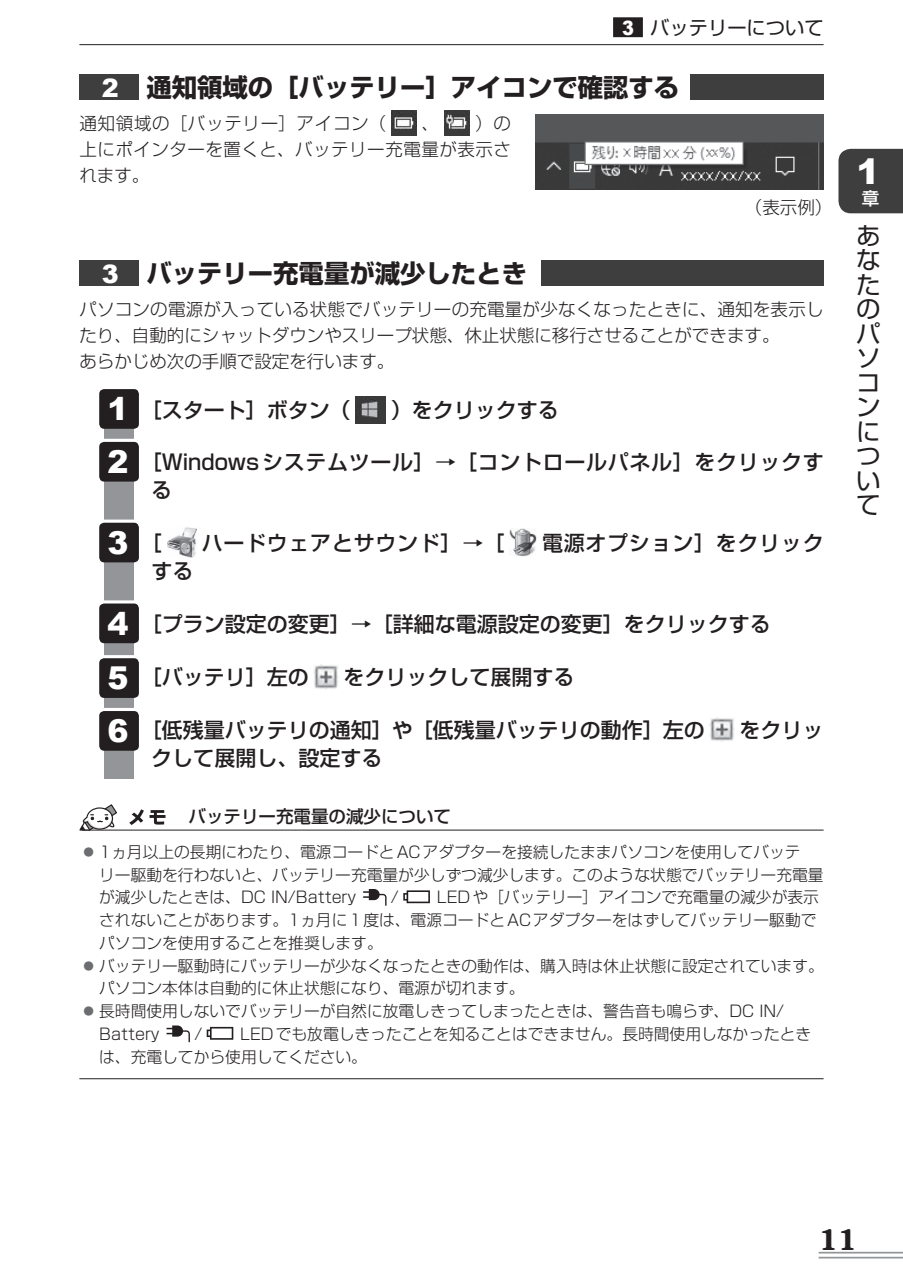
<style>
.page{position:relative;width:903px;height:1275px;background:#fff}
.page>*{position:absolute;margin:0;border:0;box-sizing:border-box;transform-origin:0 0}
.t1{font:900 35px "Arial";color:#fff}
.t2{font:900 31.5px/53.7px "Arial";color:#fff}
.t3{font:600 28px "Souvenir";color:#231f20}
.t4{font:700 25.38px "Shin Go Pro";color:#231f20}
.t5{font:24.5px/24.5px "Shin Go Pro";color:#231f20;text-align:justify}
.t6{font:500 21px "Shin Go Pro";color:#231f20}
.t7{font:500 21px/28px "Shin Go Pro";letter-spacing:.03em;color:#231f20}
.t8{font:500 21px "Shin Go Pro";letter-spacing:.035em;color:#231f20}
.t9{font:19.25px "Shin Go Pro";color:#231f20}
.t10{font:300 17.5px/26.2px "Shin Go Pro";letter-spacing:.015em;color:#231f20;text-align:justify}
.t11{font:300 17.5px "Shin Go Pro";letter-spacing:.04em;color:#231f20}
.t12{font:500 17.5px "Shin Go Pro";color:#231f20}
.t13{font:500 17.5px "Shin Go Pro";color:#fff}
.t14{font:300 15.75px/22.8px "Shin Go Pro";color:#231f20}
.s1{font-family:"Arial";font-weight:900;font-size:19.78px;color:#fff}
.s2{font-family:"Arial";font-weight:900;color:#fff}
.s3{font-size:10.5px;color:#6c6d70}
</style>
<div class="page">
<hr style="left:819px;top:1252px;width:84px;height:1px;background:#939598">
<hr style="left:819px;top:1257px;width:84px;height:1px;background:#939598">
<div style="left:838px;top:149px;width:65px;height:64px;background:#3e3e3f"></div>
<div style="left:79px;top:74px;width:60px;height:26px;background:#3e3e3f"></div>
<div style="left:690px;top:74px;width:133px;height:26px;background:#3e3e3f"></div>
<img style="left:392px;top:111px;width:25px;height:25px">
<img style="left:445px;top:111px;width:25px;height:25px">
<img style="left:536px;top:114px;width:287px;height:75px">
<div style="left:104px;top:392px;width:30px;height:387px;background:#939598"></div>
<div style="left:99px;top:439px;width:724px;height:8px;background:#fff"></div>
<div style="left:99px;top:520px;width:724px;height:8px;background:#fff"></div>
<div style="left:99px;top:600px;width:724px;height:9px;background:#fff"></div>
<div style="left:99px;top:655px;width:724px;height:9px;background:#fff"></div>
<div style="left:99px;top:708px;width:724px;height:9px;background:#fff"></div>
<div style="left:79px;top:260px;width:60px;height:26px;background:#3e3e3f"></div>
<div style="left:541px;top:260px;width:282px;height:26px;background:#3e3e3f"></div>
<img style="left:356px;top:396px;width:30px;height:27px">
<img style="left:167px;top:527px;width:29px;height:30px">
<img style="left:510px;top:529px;width:26px;height:27px">
<img style="left:314px;top:664px;width:25px;height:25px">
<img style="left:710px;top:717px;width:25px;height:25px">
<div style="left:99px;top:389px;width:40px;height:40px;background:#231f20;border-radius:5px"></div>
<div style="left:99px;top:442px;width:40px;height:40px;background:#231f20;border-radius:5px"></div>
<div style="left:99px;top:523px;width:40px;height:39px;background:#231f20;border-radius:5px"></div>
<div style="left:99px;top:603px;width:40px;height:40px;background:#231f20;border-radius:5px"></div>
<div style="left:99px;top:658px;width:40px;height:40px;background:#231f20;border-radius:5px"></div>
<div style="left:99px;top:711px;width:40px;height:40px;background:#231f20;border-radius:5px"></div>
<hr style="left:82px;top:830px;width:741px;height:1px;background:#231f20">
<hr style="left:79px;top:1078px;width:744px;height:1px;background:#231f20">
<svg style="left:129px;top:809px;width:15px;height:16px"></svg>
<svg style="left:150px;top:810px;width:15px;height:15px"></svg>
<svg style="left:79px;top:804px;width:39px;height:26px"></svg>
<svg style="left:363px;top:889px;width:23px;height:17px"></svg>
<svg style="left:403px;top:890px;width:27px;height:13px"></svg>
<svg style="left:167px;top:1025px;width:23px;height:17px"></svg>
<svg style="left:207px;top:1027px;width:26px;height:13px"></svg>
<div style="left:613px;top:17px;width:30px;height:20px;background:#231f20"></div>
<hr style="left:79px;top:44px;width:744px;height:1px;background:#231f20">
<p class="t9" style="left:622px;top:11px;width:203px"><span class="s1">3</span> バッテリーについて</p>
<h3 class="t4" style="left:102px;top:67px;width:579px"><span class="s2">2</span> 通知領域の［バッテリー］アイコンで確認する</h3>
<p class="t11" style="left:79px;top:109px;width:308px">通知領域の［バッテリー］アイコン（</p>
<p class="t10" style="left:422px;top:108px;width:19px">、</p>
<p class="t10" style="left:79px;top:108px;width:433px;text-indent:396px">）の上にポインターを置くと、バッテリー充電量が表示されます。</p>
<p class="t10" style="left:745px;top:192px;width:89px">（表示例）</p>
<h3 class="t4" style="left:102px;top:253px;width:427px"><span class="s2">3</span> バッテリー充電量が減少したとき</h3>
<p class="t10" style="left:79px;top:294px;width:746px;text-align:left">パソコンの電源が入っている状態でバッテリーの充電量が少なくなったときに、通知を表示したり、自動的にシャットダウンやスリープ状態、休止状態に移行させることができます。<br>あらかじめ次の手順で設定を行います。</p>
<h3 class="t6" style="left:141px;top:392px;width:212px">［スタート］ボタン（</h3>
<h3 class="t6" style="left:391px;top:392px;width:169px">）をクリックする</h3>
<h3 class="t7" style="left:151px;top:446px;width:674px;text-indent:-10px">［Windowsシステムツール］→［コントロールパネル］をクリックする</h3>
<h3 class="t6" style="left:141px;top:526px;width:22px">［</h3>
<h3 class="t8" style="left:202px;top:526px;width:304px">ハードウェアとサウンド］→［</h3>
<h3 class="t8" style="left:542px;top:526px;width:283px">電源オプション］をクリック</h3>
<h3 class="t6" style="left:151px;top:554px;width:43px">する</h3>
<h3 class="t6" style="left:141px;top:607px;width:632px">［プラン設定の変更］→［詳細な電源設定の変更］をクリックする</h3>
<h3 class="t6" style="left:141px;top:659px;width:169px">［バッテリ］左の</h3>
<h3 class="t6" style="left:344px;top:659px;width:232px">をクリックして展開する</h3>
<h3 class="t6" style="left:141px;top:712px;width:565px">［低残量バッテリの通知］や［低残量バッテリの動作］左の</h3>
<h3 class="t6" style="left:739px;top:712px;width:85px">をクリッ</h3>
<h3 class="t6" style="left:151px;top:740px;width:232px">クして展開し、設定する</h3>
<h2 class="t2" style="left:108px;top:382px;width:23px;line-height:52.9px">1<br>2</h2>
<h2 class="t2" style="left:108px;top:515px;width:23px">3</h2>
<h2 class="t2" style="left:108px;top:596px;width:23px;text-align:justify">4<br>5<br>6</h2>
<p class="t12" style="left:189px;top:802px;width:264px">バッテリー充電量の減少について</p>
<p class="t14" style="left:99px;top:838px;width:726px;text-indent:-16px"><span class="s3">●</span> 1ヵ月以上の長期にわたり、電源コードとACアダプターを接続したままパソコンを使用してバッテ<br>リー駆動を行わないと、バッテリー充電量が少しずつ減少します。このような状態でバッテリー充電量が減少したときは、DC IN/Battery</p>
<p class="t14" style="left:99px;top:884px;width:721px;text-indent:338px">LEDや［バッテリー］アイコンで充電量の減少が表示されないことがあります。1ヵ月に1度は、電源コードとACアダプターをはずしてバッテリー駆動でパソコンを使用することを推奨します。</p>
<p class="t14" style="left:99px;top:952px;width:726px;text-indent:-16px"><span class="s3">●</span> バッテリー駆動時にバッテリーが少なくなったときの動作は、購入時は休止状態に設定されています。パソコン本体は自動的に休止状態になり、電源が切れます。</p>
<p class="t14" style="left:99px;top:998px;width:686px;text-indent:-16px"><span class="s3">●</span> 長時間使用しないでバッテリーが自然に放電しきってしまったときは、警告音も鳴らず、DC IN/<br>Battery</p>
<p class="t14" style="left:391px;top:884px;width:9px">/</p>
<p class="t14" style="left:99px;top:1020px;width:714px;text-indent:141px">LEDでも放電しきったことを知ることはできません。長時間使用しなかったときは、充電してから使用してください。</p>
<p class="t14" style="left:194px;top:1020px;width:9px">/</p>
<h1 class="t1" style="left:856px;top:146px;width:25px">1</h1>
<p class="t13" style="left:862px;top:184px;width:19px">章</p>
<h3 class="t5" style="left:856px;top:220px;width:25px">あなたのパソコンについて</h3>
<h3 class="t3" style="left:819px;top:1221px;width:40px">11</h3>
</div>
